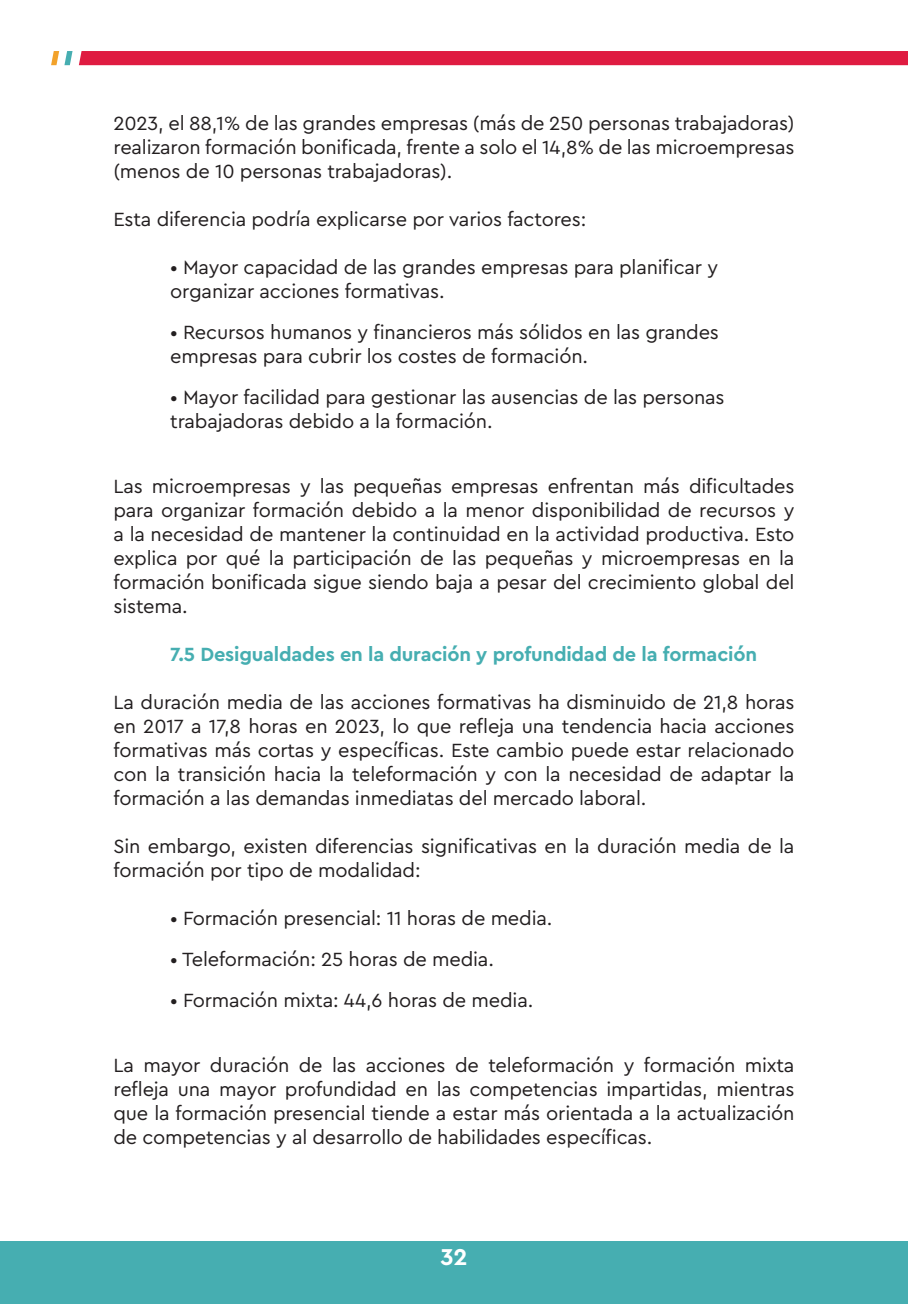
<style>
.page{position:relative;width:908px;height:1304px;background:#fff}
.page>*{position:absolute;margin:0;border:0;box-sizing:border-box;transform-origin:0 0}
.t1{font:700 24px "Cera Pro";color:#fff}
.t2{font:20px/24px "Cera Pro";letter-spacing:-.01em;color:#231f20;text-align:justify}
.t3{font:700 20px "Cera Pro";letter-spacing:-.01em;color:#46aeb1}
</style>
<div class="page">
<div style="left:0;top:1242px;width:907px;height:62px;background:#46aeb1"></div>
<div style="left:79px;top:51px;width:828px;height:14px;background:#df1b41"></div>
<svg style="left:51px;top:51px;width:21px;height:14px"></svg>
<p class="t2" style="left:113px;top:110px;width:682px">2023, el 88,1% de las grandes empresas (más de 250 personas trabajadoras) realizaron formación bonificada, frente a solo el 14,8% de las microempresas (menos de 10 personas trabajadoras).</p>
<p class="t2" style="left:113px;top:206px;width:474px">Esta diferencia podría explicarse por varios factores:</p>
<p class="t2" style="left:170px;top:254px;width:549px">• Mayor capacidad de las grandes empresas para planificar y organizar acciones formativas.</p>
<p class="t2" style="left:170px;top:319px;width:550px">• Recursos humanos y financieros más sólidos en las grandes empresas para cubrir los costes de formación.</p>
<p class="t2" style="left:170px;top:384px;width:555px">• Mayor facilidad para gestionar las ausencias de las personas trabajadoras debido a la formación.</p>
<p class="t2" style="left:113px;top:473px;width:682px">Las microempresas y las pequeñas empresas enfrentan más dificultades para organizar formación debido a la menor disponibilidad de recursos y a la necesidad de mantener la continuidad en la actividad productiva. Esto explica por qué la participación de las pequeñas y microempresas en la formación bonificada sigue siendo baja a pesar del crecimiento global del sistema.</p>
<p class="t3" style="left:170px;top:641px;width:588px">7.5 Desigualdades en la duración y profundidad de la formación</p>
<p class="t2" style="left:113px;top:689px;width:682px">La duración media de las acciones formativas ha disminuido de 21,8 horas en 2017 a 17,8 horas en 2023, lo que refleja una tendencia hacia acciones formativas más cortas y específicas. Este cambio puede estar relacionado con la transición hacia la teleformación y con la necesidad de adaptar la formación a las demandas inmediatas del mercado laboral.</p>
<p class="t2" style="left:113px;top:833px;width:682px">Sin embargo, existen diferencias significativas en la duración media de la formación por tipo de modalidad:</p>
<p class="t2" style="left:170px;top:905px;width:383px">• Formación presencial: 11 horas de media.</p>
<p class="t2" style="left:170px;top:946px;width:325px">• Teleformación: 25 horas de media.</p>
<p class="t2" style="left:170px;top:987px;width:364px">• Formación mixta: 44,6 horas de media.</p>
<p class="t2" style="left:113px;top:1052px;width:682px">La mayor duración de las acciones de teleformación y formación mixta refleja una mayor profundidad en las competencias impartidas, mientras que la formación presencial tiende a estar más orientada a la actualización de competencias y al desarrollo de habilidades específicas.</p>
<p class="t1" style="left:440px;top:1241px;width:28px">32</p>
</div>
